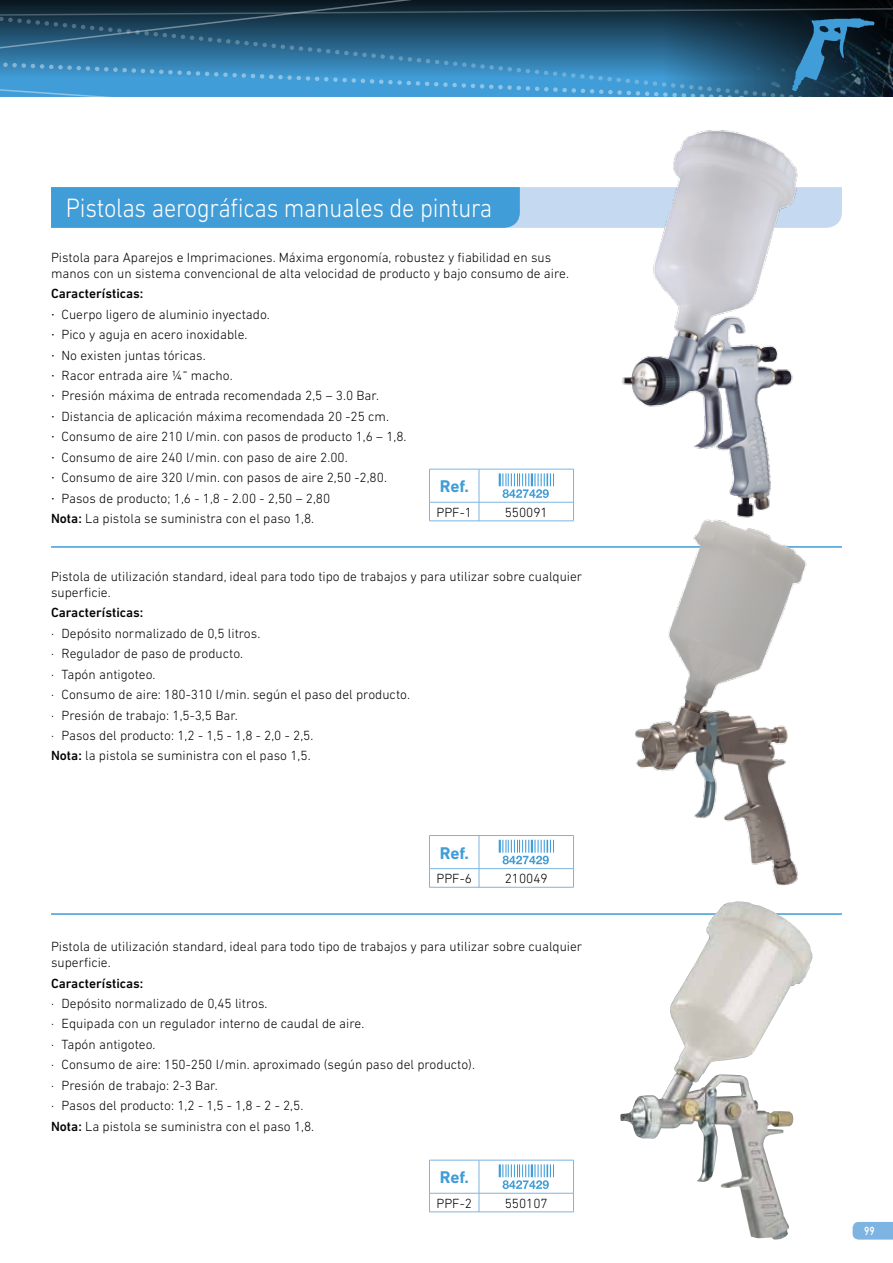
<style>
.page{position:relative;width:893px;height:1263px;background:#fff}
.page>*{position:absolute;margin:0;border:0;box-sizing:border-box;transform-origin:0 0}
.t1{font:300 27px "DIN Next LT Pro";letter-spacing:-.01em;color:#fff;scale:.9 1}
.t2{font:700 17.25px "DIN Next LT Pro";letter-spacing:-.01em;color:#419dd7}
.t3{font:300 13.5px/20.4px "DIN Next LT Pro";color:#000}
.t4{font:500 13.5px "DIN Next LT Pro";color:#000}
.t5{font:500 12px "DIN Next LT Pro";color:#fff;scale:.8 1}
.s1{font-weight:500}
.s2{font-family:"Helvetica Neue"}
</style>
<div class="page">
<svg style="left:516px;top:0;width:300px;height:7px;background:#08161e"></svg>
<svg style="left:516px;top:7px;width:377px;height:90px;background:#285c7d"></svg>
<svg style="left:0;top:0;width:516px;height:97px;background:#2e698e"></svg>
<svg style="left:853px;top:1222px;width:40px;height:17px"></svg>
<img style="left:791px;top:7px;width:85px;height:90px">
<svg style="left:51px;top:187px;width:791px;height:41px;background:#5ba9dc"></svg>
<hr style="left:51px;top:913px;width:791px;height:2px;background:#419dd7">
<hr style="left:51px;top:546px;width:791px;height:2px;background:#419dd7">
<hr style="left:429px;top:521px;width:50px;height:1px;background:#7eb4e1">
<hr style="left:479px;top:521px;width:95px;height:1px;background:#7eb4e1">
<svg style="left:429px;top:469px;width:145px;height:52px"></svg>
<hr style="left:429px;top:887px;width:50px;height:1px;background:#7eb4e1">
<hr style="left:479px;top:887px;width:95px;height:1px;background:#7eb4e1">
<svg style="left:429px;top:835px;width:145px;height:52px"></svg>
<svg style="left:429px;top:1160px;width:145px;height:52px"></svg>
<img style="left:620px;top:913px;width:173px;height:326px">
<img style="left:606px;top:130px;width:208px;height:370px">
<img style="left:579px;top:500px;width:263px;height:413px">
<h1 class="t1" style="left:66px;top:192px;width:475px">Pistolas aerográficas manuales de pintura</h1>
<p class="t3" style="left:51px;top:249px;width:519px;line-height:16.2px">Pistola para Aparejos e Imprimaciones. Máxima ergonomía, robustez y fiabilidad en sus manos con un sistema convencional de alta velocidad de producto y bajo consumo de aire.</p>
<p class="t3" style="left:51px;top:283px;width:357px"><span class="s1">Características:<br></span><span class="s2">·</span> Cuerpo ligero de aluminio inyectado.<br><span class="s2">·</span> Pico y aguja en acero inoxidable.<br><span class="s2">·</span> No existen juntas tóricas.<br><span class="s2">·</span> Racor entrada aire ¼“ macho.<br><span class="s2">·</span> Presión máxima de entrada recomendada 2,5 – 3.0 Bar.<br><span class="s2">·</span> Distancia de aplicación máxima recomendada 20 -25 cm.<br><span class="s2">·</span> Consumo de aire 210 l/min. con pasos de producto 1,6 – 1,8. <span class="s2">·</span> Consumo de aire 240 l/min. con paso de aire 2.00.<br><span class="s2">·</span> Consumo de aire 320 l/min. con pasos de aire 2,50 -2,80.<br><span class="s2">·</span> Pasos de producto; 1,6 - 1,8 - 2.00 - 2,50 – 2,80<br><span class="s1">Nota:</span> La pistola se suministra con el paso 1,8.</p>
<p class="t2" style="left:440px;top:476px;width:31px">Ref.</p>
<p class="t3" style="left:436px;top:502px;width:37px">PPF-1</p>
<p class="t3" style="left:505px;top:502px;width:45px">550091</p>
<p class="t3" style="left:51px;top:568px;width:533px;line-height:16.2px">Pistola de utilización standard, ideal para todo tipo de trabajos y para utilizar sobre cualquier superficie.</p>
<p class="t4" style="left:51px;top:605px;width:94px">Características:</p>
<p class="t3" style="left:51px;top:623px;width:360px">· Depósito normalizado de 0,5 litros.<br>· Regulador de paso de producto.<br>· Tapón antigoteo.<br>· Consumo de aire: 180-310 l/min. según el paso del producto. · Presión de trabajo: 1,5-3,5 Bar.<br>· Pasos del producto: 1,2 - 1,5 - 1,8 - 2,0 - 2,5.<br><span class="s1">Nota:</span> la pistola se suministra con el paso 1,5.</p>
<p class="t2" style="left:440px;top:842px;width:31px">Ref.</p>
<p class="t3" style="left:436px;top:868px;width:37px">PPF-6</p>
<p class="t3" style="left:505px;top:868px;width:45px">210049</p>
<p class="t3" style="left:51px;top:938px;width:533px;line-height:16.2px">Pistola de utilización standard, ideal para todo tipo de trabajos y para utilizar sobre cualquier superficie.</p>
<p class="t4" style="left:51px;top:975px;width:94px">Características:</p>
<p class="t3" style="left:51px;top:993px;width:425px">· Depósito normalizado de 0,45 litros.<br>· Equipada con un regulador interno de caudal de aire.<br>· Tapón antigoteo.<br>· Consumo de aire: 150-250 l/min. aproximado (según paso del producto). · Presión de trabajo: 2-3 Bar.<br>· Pasos del producto: 1,2 - 1,5 - 1,8 - 2 - 2,5.<br><span class="s1">Nota:</span> La pistola se suministra con el paso 1,8.</p>
<p class="t2" style="left:440px;top:1167px;width:31px">Ref.</p>
<p class="t3" style="left:436px;top:1193px;width:37px">PPF-2</p>
<p class="t3" style="left:505px;top:1193px;width:45px">550107</p>
<p class="t5" style="left:864px;top:1223px;width:15px">99</p>
</div>
